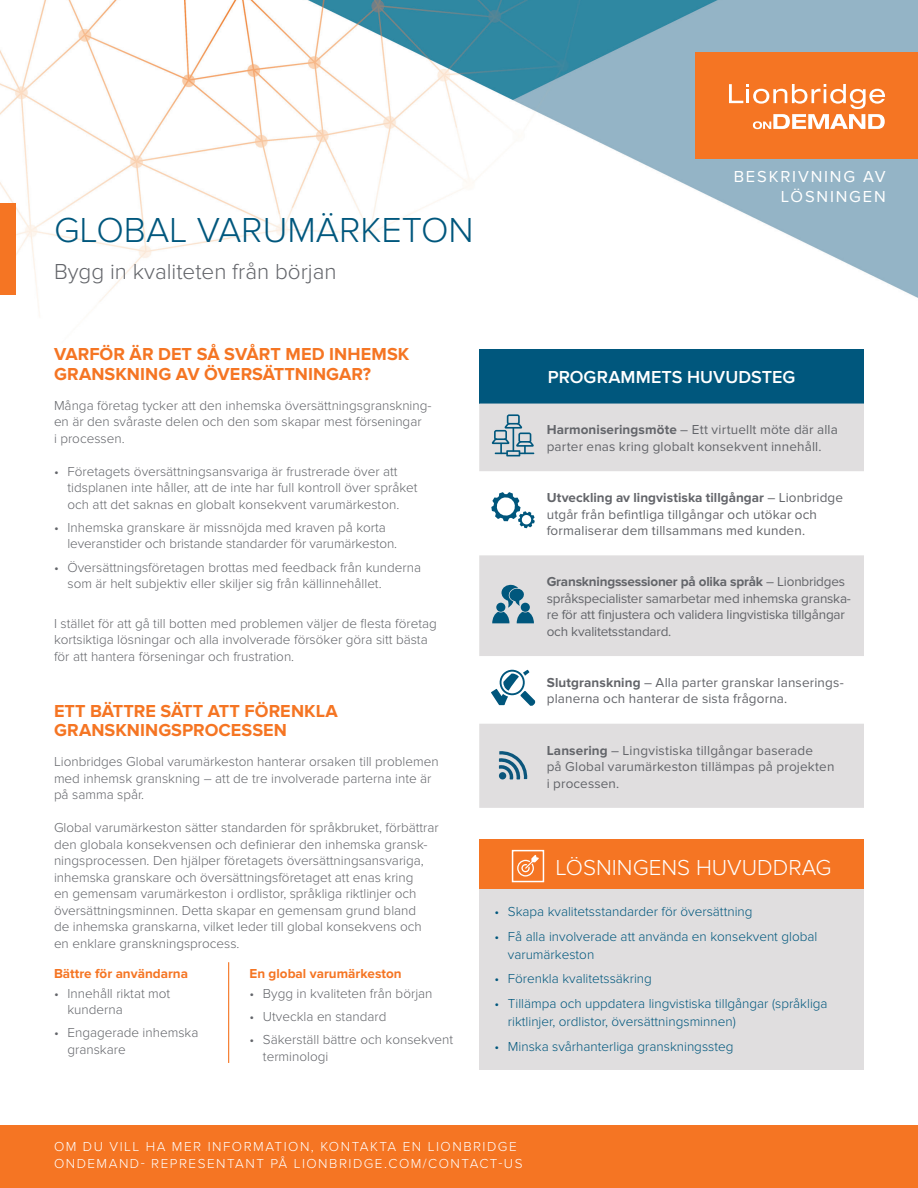
<style>
.page{position:relative;width:918px;height:1188px;background:#fff}
.page>*{position:absolute;margin:0;border:0;box-sizing:border-box;transform-origin:0 0}
.t1{font:300 36px "Proxima Nova";color:#00577d}
.t2{font:300 22.5px "Proxima Nova";color:#63656a}
.t3{font:300 22.5px "Proxima Nova";color:#fff}
.subtitle{font:700 18px/19.5px "Proxima Nova";letter-spacing:.005em;color:#f57523}
.subtitle_reg{font:600 18px "Proxima Nova";letter-spacing:.005em;color:#fff}
.t4{font:16.5px/19.8px "Proxima Nova";letter-spacing:.11em;color:#fff;text-align:right}
.t5{font:300 13.5px/16.5px "Proxima Nova";color:#63656a}
.Body_Copy{font:13.5px/16.5px "Proxima Nova";letter-spacing:.01em;color:#63656a}
.t6{font:300 13.5px/18px "Proxima Nova";color:#00577d}
.Body_Copy-2{font:13.5px/16.5px "Proxima Nova";letter-spacing:-.015em;color:#63656a}
.t7{font:300 13.5px/16.2px "Proxima Nova";letter-spacing:.11em;color:#fff}
.t8{font:700 13.5px "Proxima Nova";color:#f57523}
.s1{font-weight:700}
</style>
<div class="page">
<img style="left:0;top:0;width:918px;height:316px">
<div style="left:695px;top:52px;width:223px;height:107px;background:#f57523"></div>
<svg style="left:729px;top:84px;width:156px;height:45px"></svg>
<div style="left:479px;top:349px;width:385px;height:55px;background:#00577d"></div>
<svg style="left:479px;top:404px;width:385px;height:404px;fill:#e0dedf"></svg>
<svg style="left:492px;top:414px;width:42px;height:42px;background:#a6bbc5"></svg>
<div style="left:0;top:203px;width:15px;height:92px;background:#f57523"></div>
<svg style="left:492px;top:584px;width:42px;height:39px;background:#7ba1b2"></svg>
<svg style="left:499px;top:751px;width:29px;height:28px"></svg>
<svg style="left:491px;top:670px;width:44px;height:36px"></svg>
<svg style="left:491px;top:492px;width:44px;height:36px"></svg>
<div style="left:479px;top:839px;width:385px;height:50px;background:#f57523"></div>
<div style="left:0;top:1125px;width:918px;height:63px;background:#f57523"></div>
<div style="left:512px;top:850px;width:32px;height:32px;border:2px solid #fff"></div>
<svg style="left:517px;top:855px;width:22px;height:22px"></svg>
<div style="left:479px;top:889px;width:385px;height:181px;background:#e0dedf"></div>
<hr style="left:228px;top:962px;width:1px;height:101px;background:#f57523">
<p class="t1" style="left:54px;top:209px;width:421px">GLOBAL VARUMÄRKETON</p>
<p class="t2" style="left:54px;top:259px;width:284px">Bygg in kvaliteten från början</p>
<p class="subtitle" style="left:54px;top:345px;width:357px">VARFÖR ÄR DET SÅ SVÅRT MED INHEMSK<br>GRANSKNING AV ÖVERSÄTTNINGAR?</p>
<p class="t5" style="left:54px;top:397px;width:379px">Många företag tycker att den inhemska översättningsgranskning&shy;en är den svåraste delen och den som skapar mest förseningar<br>i processen.</p>
<p class="t5" style="left:68px;top:463px;width:352px;text-indent:-14px">• Företagets översättningsansvariga är frustrerade över att tidsplanen inte håller, att de inte har full kontroll över språket och att det saknas en globalt konsekvent varumärkeston.</p>
<p class="t5" style="left:68px;top:519px;width:331px;text-indent:-14px">• Inhemska granskare är missnöjda med kraven på korta leveranstider och bristande standarder för varumärkeston.</p>
<p class="t5" style="left:68px;top:559px;width:355px;text-indent:-14px">• Översättningsföretagen brottas med feedback från kunderna som är helt subjektiv eller skiljer sig från källinnehållet.</p>
<p class="t5" style="left:54px;top:615px;width:384px">I stället för att gå till botten med problemen väljer de flesta företag kortsiktiga lösningar och alla involverade försöker göra sitt bästa för att hantera förseningar och frustration.</p>
<p class="subtitle" style="left:54px;top:702px;width:285px">ETT BÄTTRE SÄTT ATT FÖRENKLA<br>GRANSKNINGSPROCESSEN</p>
<p class="t5" style="left:54px;top:754px;width:386px">Lionbridges Global varumärkeston hanterar orsaken till problemen med inhemsk granskning – att de tre involverade parterna inte är på samma spår.</p>
<p class="t5" style="left:54px;top:820px;width:386px">Global varumärkeston sätter standarden för språkbruket, förbättrar den globala konsekvensen och definierar den inhemska gransk&shy;ningsprocessen. Den hjälper företagets översättningsansvariga, inhemska granskare och översättningsföretaget att enas kring<br>en gemensam varumärkeston i ordlistor, språkliga riktlinjer och översättningsminnen. Detta skapar en gemensam grund bland<br>de inhemska granskarna, vilket leder till global konsekvens och en enklare granskningsprocess.</p>
<p class="t8" style="left:54px;top:966px;width:136px">Bättre för användarna</p>
<p class="t5" style="left:68px;top:985px;width:104px;text-indent:-14px">• Innehåll riktat mot kunderna</p>
<p class="t5" style="left:68px;top:1025px;width:132px;text-indent:-14px">• Engagerade inhemska granskare</p>
<p class="t8" style="left:249px;top:966px;width:154px">En global varumärkeston</p>
<p class="t5" style="left:249px;top:985px;width:185px">• Bygg in kvaliteten från början</p>
<p class="t5" style="left:249px;top:1008px;width:138px">• Utveckla en standard</p>
<p class="t5" style="left:263px;top:1032px;width:192px;text-indent:-14px">• Säkerställ bättre och konsekvent terminologi</p>
<p class="t4" style="left:734px;top:167px;width:153px">BESKRIVNING AV<br>LÖSNINGEN</p>
<p class="subtitle_reg" style="left:548px;top:367px;width:249px">PROGRAMMETS HUVUDSTEG</p>
<p class="Body_Copy" style="left:547px;top:422px;width:293px"><span class="s1">Harmoniseringsmöte</span> – Ett virtuellt möte där alla parter enas kring globalt konsekvent innehåll.</p>
<p class="Body_Copy" style="left:547px;top:490px;width:298px"><span class="s1">Utveckling av lingvistiska tillgångar</span> – Lionbridge utgår från befintliga tillgångar och utökar och formaliserar dem tillsammans med kunden.</p>
<p class="Body_Copy-2" style="left:547px;top:574px;width:306px"><span class="s1">Granskningssessioner på olika språk</span> – Lionbridges språkspecialister samarbetar med inhemska granska&shy;re för att finjustera och validera lingvistiska tillgångar och kvalitetsstandard.</p>
<p class="Body_Copy" style="left:547px;top:674px;width:299px"><span class="s1">Slutgranskning</span> – Alla parter granskar lanserings&shy;planerna och hanterar de sista frågorna.</p>
<p class="Body_Copy" style="left:547px;top:742px;width:289px"><span class="s1">Lansering</span> – Lingvistiska tillgångar baserade<br>på Global varumärkeston tillämpas på projekten i processen.</p>
<p class="t3" style="left:555px;top:854px;width:277px">LÖSNINGENS HUVUDDRAG</p>
<p class="t6" style="left:494px;top:903px;width:260px">• Skapa kvalitetsstandarder för översättning</p>
<p class="t6" style="left:508px;top:927px;width:311px;text-indent:-14px">• Få alla involverade att använda en konsekvent global varumärkeston</p>
<p class="t6" style="left:494px;top:970px;width:159px">• Förenkla kvalitetssäkring</p>
<p class="t6" style="left:508px;top:995px;width:321px;text-indent:-14px">• Tillämpa och uppdatera lingvistiska tillgångar (språkliga riktlinjer, ordlistor, översättningsminnen)</p>
<p class="t6" style="left:494px;top:1038px;width:241px">• Minska svårhanterliga granskningssteg</p>
<p class="t7" style="left:54px;top:1139px;width:470px">OM DU VILL HA MER INFORMATION, KONTAKTA EN LIONBRIDGE<br>ONDEMAND- REPRESENTANT PÅ LIONBRIDGE.COM/CONTACT-US</p>
</div>
